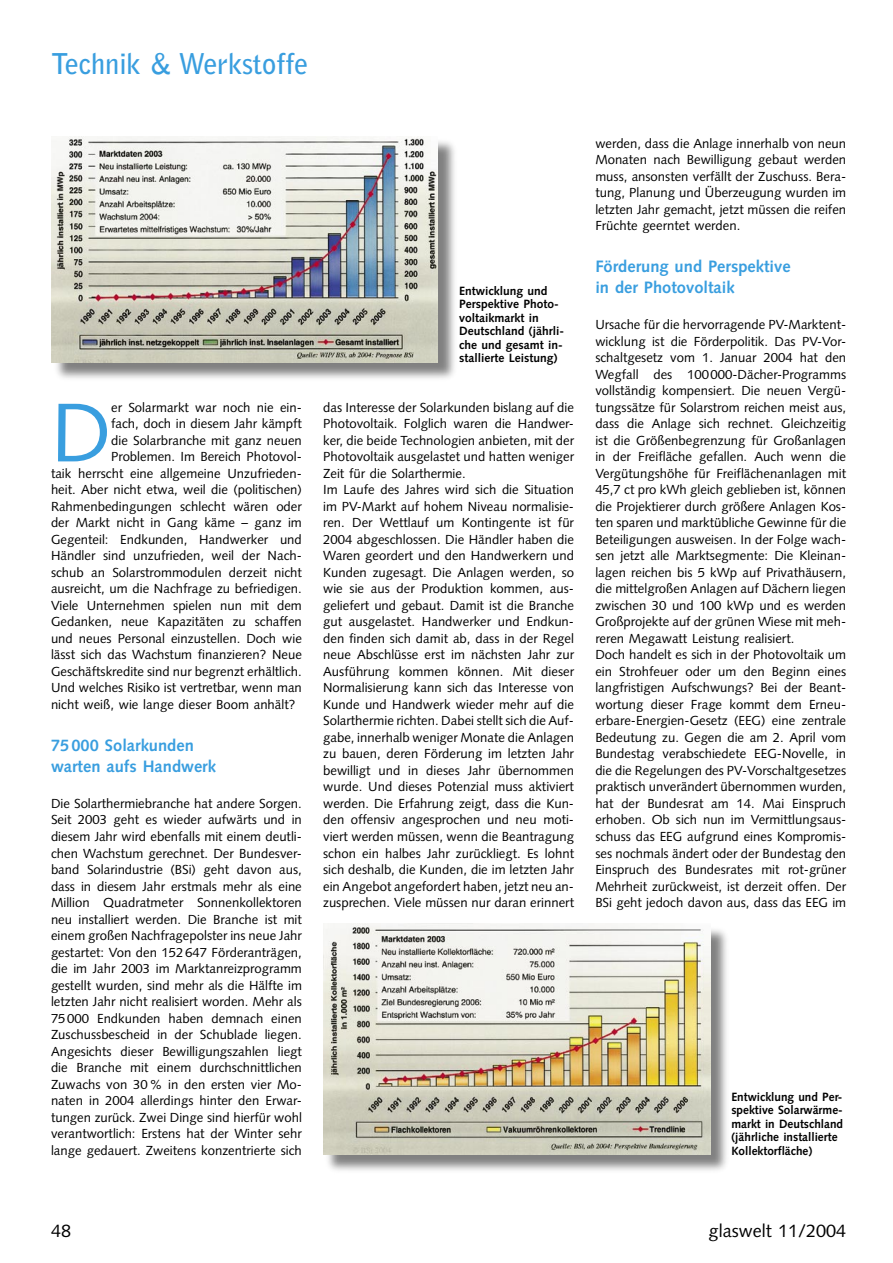
<style>
.page{position:relative;width:893px;height:1263px;background:#fff}
.page>*{position:absolute;margin:0;border:0;box-sizing:border-box;transform-origin:0 0}
.GW_Grundtext_mit_Initial{font:83.25px "Syntax";color:#399edf}
.GW_Rubriken{font:700 28.5px "Bell Gothic";letter-spacing:-.01em;color:#399edf}
.t1{font:18px "Syntax";color:#000}
.GW_Zwischenüberschrift_11_14{font:700 16.5px/21px "Syntax";color:#399edf}
.GW_Grundtext_8_75_11{font:13.2px/16.5px "Syntax";color:#000;text-align:justify}
.GW_Grundtext_mit_Initial-2{font:13.2px "Syntax";color:#000}
.GW_BU_8_9{font:700 12px/13.5px "Syntax";color:#000}
</style>
<div class="page">
<div style="left:53px;top:138px;width:405px;height:244px;background:#000;opacity:.5"></div>
<img style="left:51px;top:136px;width:387px;height:226px">
<div style="left:325px;top:925px;width:405px;height:250px;background:#000;opacity:.5"></div>
<img style="left:323px;top:923px;width:387px;height:231px">
<p class="GW_Rubriken" style="left:51px;top:46px;width:259px">Technik &amp; Werkstoffe</p>
<p class="GW_Grundtext_mit_Initial" style="left:51px;top:383px;width:62px">D</p>
<p class="GW_Grundtext_mit_Initial-2" style="left:111px;top:399px;width:192px">er Solarmarkt war noch nie ein-</p>
<p class="GW_Grundtext_mit_Initial-2" style="left:111px;top:416px;width:192px">fach, doch in diesem Jahr kämpft</p>
<p class="GW_Grundtext_mit_Initial-2" style="left:111px;top:432px;width:192px">die Solarbranche mit ganz neuen</p>
<p class="GW_Grundtext_mit_Initial-2" style="left:111px;top:449px;width:192px">Problemen. Im Bereich Photovol-</p>
<p class="GW_Grundtext_mit_Initial-2" style="left:51px;top:465px;width:252px">taik herrscht eine allgemeine Unzufrieden-</p>
<p class="GW_Grundtext_mit_Initial-2" style="left:51px;top:482px;width:252px">heit. Aber nicht etwa, weil die (politischen)</p>
<p class="GW_Grundtext_mit_Initial-2" style="left:51px;top:498px;width:252px">Rahmenbedingungen schlecht wären oder</p>
<p class="GW_Grundtext_mit_Initial-2" style="left:51px;top:515px;width:252px">der Markt nicht in Gang käme – ganz im</p>
<p class="GW_Grundtext_mit_Initial-2" style="left:51px;top:531px;width:252px">Gegenteil: Endkunden, Handwerker und</p>
<p class="GW_Grundtext_mit_Initial-2" style="left:51px;top:548px;width:252px">Händler sind unzufrieden, weil der Nach-</p>
<p class="GW_Grundtext_mit_Initial-2" style="left:51px;top:564px;width:252px">schub an Solarstrommodulen derzeit nicht</p>
<p class="GW_Grundtext_mit_Initial-2" style="left:51px;top:581px;width:252px">ausreicht, um die Nachfrage zu befriedigen.</p>
<p class="GW_Grundtext_mit_Initial-2" style="left:51px;top:597px;width:252px">Viele Unternehmen spielen nun mit dem</p>
<p class="GW_Grundtext_mit_Initial-2" style="left:51px;top:614px;width:252px">Gedanken, neue Kapazitäten zu schaffen</p>
<p class="GW_Grundtext_mit_Initial-2" style="left:51px;top:630px;width:252px">und neues Personal einzustellen. Doch wie</p>
<p class="GW_Grundtext_mit_Initial-2" style="left:51px;top:647px;width:252px">lässt sich das Wachstum finanzieren? Neue</p>
<p class="GW_Grundtext_mit_Initial-2" style="left:51px;top:663px;width:252px">Geschäftskredite sind nur begrenzt erhältlich.</p>
<p class="GW_Grundtext_mit_Initial-2" style="left:51px;top:680px;width:252px">Und welches Risiko ist vertretbar, wenn man</p>
<p class="GW_Grundtext_mit_Initial-2" style="left:51px;top:697px;width:246px">nicht weiß, wie lange dieser Boom anhält?</p>
<p class="GW_Zwischenüberschrift_11_14" style="left:51px;top:735px;width:166px">75 000 Solarkunden warten aufs Handwerk</p>
<p class="GW_Grundtext_8_75_11" style="left:51px;top:795px;width:252px">Die Solarthermiebranche hat andere Sorgen.<br>Seit 2003 geht es wieder aufwärts und in diesem Jahr wird ebenfalls mit einem deutli&shy;chen Wachstum gerechnet. Der Bundesver&shy;band Solarindustrie (BSi) geht davon aus, dass in diesem Jahr erstmals mehr als eine Million Quadratmeter Sonnenkollektoren neu installiert werden. Die Branche ist mit einem großen Nachfragepolster ins neue Jahr gestartet: Von den 152 647 Förderanträgen, die im Jahr 2003 im Marktanreizprogramm gestellt wurden, sind mehr als die Hälfte im letzten Jahr nicht realisiert worden. Mehr als 75 000 Endkunden haben demnach einen Zuschussbescheid in der Schublade liegen.<br>Angesichts dieser Bewilligungszahlen liegt die Branche mit einem durchschnittlichen Zuwachs von 30 % in den ersten vier Mo&shy;naten in 2004 allerdings hinter den Erwar&shy;tungen zurück. Zwei Dinge sind hierfür wohl verantwortlich: Erstens hat der Winter sehr lange gedauert. Zweitens konzentrierte sich</p>
<p class="GW_BU_8_9" style="left:459px;top:284px;width:107px">Entwicklung und<br>Perspektive Photo&shy;voltaikmarkt in<br>Deutschland (jährli&shy;che und gesamt in&shy;stallierte Leistung)</p>
<p class="GW_Grundtext_8_75_11" style="left:323px;top:399px;width:252px">das Interesse der Solarkunden bislang auf die Photovoltaik. Folglich waren die Handwer&shy;ker, die beide Technologien anbieten, mit der Photovoltaik ausgelastet und hatten weniger Zeit für die Solarthermie.</p>
<p class="GW_Grundtext_8_75_11" style="left:323px;top:482px;width:252px">Im Laufe des Jahres wird sich die Situation im PV-Markt auf hohem Niveau normalisie&shy;ren. Der Wettlauf um Kontingente ist für 2004 abgeschlossen. Die Händler haben die Waren geordert und den Handwerkern und Kunden zugesagt. Die Anlagen werden, so wie sie aus der Produktion kommen, aus&shy;geliefert und gebaut. Damit ist die Branche gut ausgelastet. Handwerker und Endkun&shy;den finden sich damit ab, dass in der Regel neue Abschlüsse erst im nächsten Jahr zur Ausführung kommen können. Mit dieser Normalisierung kann sich das Interesse von Kunde und Handwerk wieder mehr auf die Solarthermie richten. Dabei stellt sich die Auf&shy;gabe, innerhalb weniger Monate die Anlagen zu bauen, deren Förderung im letzten Jahr bewilligt und in dieses Jahr übernommen wurde. Und dieses Potenzial muss aktiviert werden. Die Erfahrung zeigt, dass die Kun&shy;den offensiv angesprochen und neu moti&shy;viert werden müssen, wenn die Beantragung schon ein halbes Jahr zurückliegt. Es lohnt sich deshalb, die Kunden, die im letzten Jahr ein Angebot angefordert haben, jetzt neu an&shy;zusprechen. Viele müssen nur daran erinnert</p>
<p class="GW_Grundtext_8_75_11" style="left:595px;top:135px;width:252px">werden, dass die Anlage innerhalb von neun Monaten nach Bewilligung gebaut werden muss, ansonsten verfällt der Zuschuss. Bera&shy;tung, Planung und Überzeugung wurden im letzten Jahr gemacht, jetzt müssen die reifen Früchte geerntet werden.</p>
<p class="GW_Zwischenüberschrift_11_14" style="left:595px;top:256px;width:197px">Förderung und Perspektive in der Photovoltaik</p>
<p class="GW_Grundtext_8_75_11" style="left:595px;top:317px;width:252px">Ursache für die hervorragende PV-Marktent&shy;wicklung ist die Förderpolitik. Das PV-Vor&shy;schaltgesetz vom 1. Januar 2004 hat den Wegfall des 100 000-Dächer-Programms vollständig kompensiert. Die neuen Vergü&shy;tungssätze für Solarstrom reichen meist aus, dass die Anlage sich rechnet. Gleichzeitig ist die Größenbegrenzung für Großanlagen in der Freifläche gefallen. Auch wenn die Vergütungshöhe für Freiflächenanlagen mit 45,7 ct pro kWh gleich geblieben ist, können die Projektierer durch größere Anlagen Kos&shy;ten sparen und marktübliche Gewinne für die Beteiligungen ausweisen. In der Folge wach&shy;sen jetzt alle Marktsegmente: Die Kleinan&shy;lagen reichen bis 5 kWp auf Privathäusern, die mittelgroßen Anlagen auf Dächern liegen zwischen 30 und 100 kWp und es werden Großprojekte auf der grünen Wiese mit meh&shy;reren Megawatt Leistung realisiert.</p>
<p class="GW_Grundtext_8_75_11" style="left:595px;top:647px;width:252px">Doch handelt es sich in der Photovoltaik um ein Strohfeuer oder um den Beginn eines langfristigen Aufschwungs? Bei der Beant&shy;wortung dieser Frage kommt dem Erneu&shy;erbare-Energien-Gesetz (EEG) eine zentrale Bedeutung zu. Gegen die am 2. April vom Bundestag verabschiedete EEG-Novelle, in die die Regelungen des PV-Vorschaltgesetzes praktisch unverändert übernommen wurden, hat der Bundesrat am 14. Mai Einspruch erhoben. Ob sich nun im Vermittlungsaus&shy;schuss das EEG aufgrund eines Kompromis&shy;ses nochmals ändert oder der Bundestag den Einspruch des Bundesrates mit rot-grüner Mehrheit zurückweist, ist derzeit offen. Der BSi geht jedoch davon aus, dass das EEG im</p>
<p class="GW_BU_8_9" style="left:731px;top:1090px;width:113px">Entwicklung und Per&shy;spektive Solarwärme&shy;markt in Deutschland (jährliche installierte<br>Kollektorfläche)</p>
<p class="t1" style="left:51px;top:1220px;width:22px">48</p>
<p class="t1" style="left:709px;top:1220px;width:139px">glaswelt 11/2004</p>
</div>
